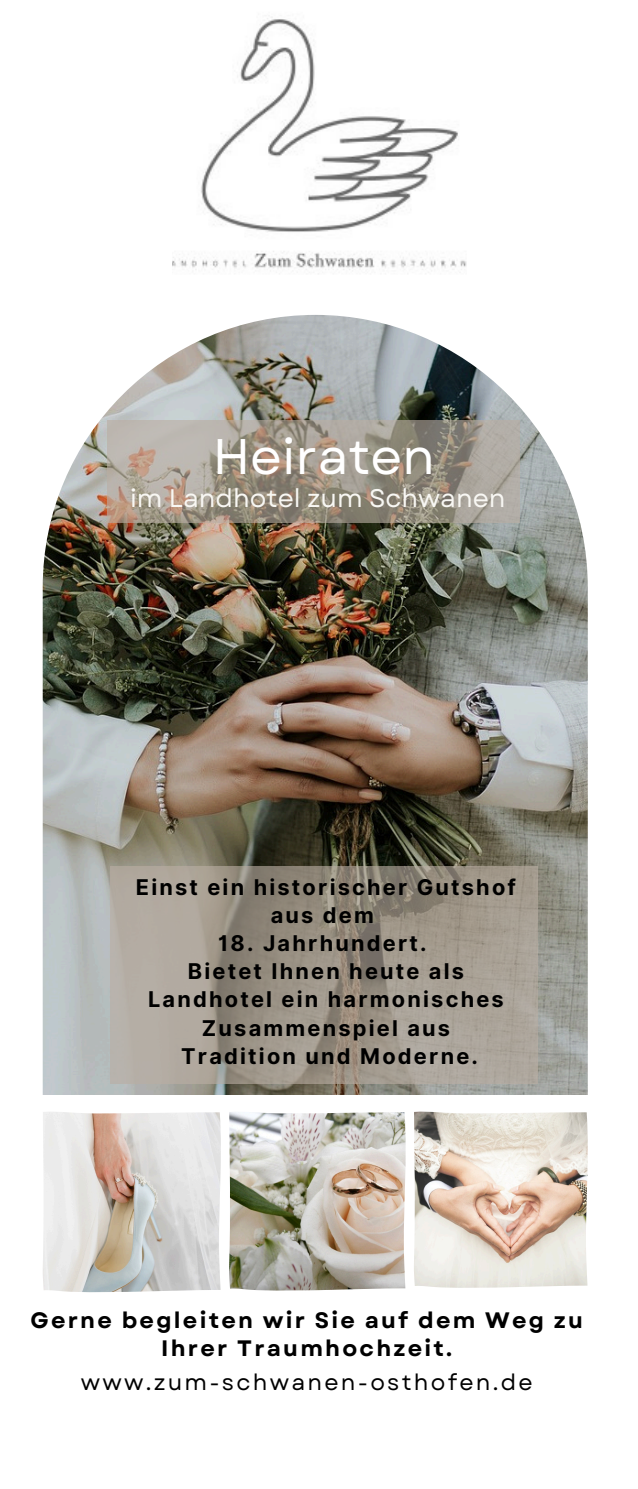
<style>
.page{position:relative;width:638px;height:1489px;background:#fff}
.page>*{position:absolute;margin:0;border:0;box-sizing:border-box;transform-origin:0 0}
.t1{font:50px "Garet";color:#fff}
.t2{font:25.5px "Garet";color:#f8f7f3}
.t3{font:700 22.25px/28.8px "Garet";letter-spacing:.1em;color:#000;text-align:center}
.t4{font:22.25px "Garet";letter-spacing:.1em;color:#000}
.t5{font:700 21.75px/28.2px "Inter";letter-spacing:.1em;color:#000;text-align:center}
</style>
<div class="page">
<img style="left:43px;top:315px;width:544px;height:779px">
<img style="left:43px;top:1112px;width:178px;height:180px">
<img style="left:229px;top:1112px;width:176px;height:179px">
<img style="left:414px;top:1111px;width:173px;height:177px">
<svg style="left:110px;top:866px;width:427px;height:218px;background:#a1988d"></svg>
<svg style="left:107px;top:420px;width:413px;height:103px;background:#a0978b"></svg>
<img style="left:172px;top:17px;width:294px;height:254px">
<p class="t1" style="left:213px;top:420px;width:224px">Heiraten</p>
<h2 class="t2" style="left:130px;top:480px;width:377px">im Landhotel zum Schwanen</h2>
<p class="t5" style="left:136px;top:872px;width:381px">Einst ein historischer Gutshof aus dem</p>
<p class="t5" style="left:148px;top:929px;width:357px">18. Jahrhundert.<br>Bietet Ihnen heute als<br>Landhotel ein harmonisches<br>Zusammenspiel aus<br>Tradition und Moderne.</p>
<h2 class="t3" style="left:31px;top:1305px;width:553px">Gerne begleiten wir Sie auf dem Weg zu<br>Ihrer Traumhochzeit.</h2>
<p class="t4" style="left:81px;top:1366px;width:453px">www.zum-schwanen-osthofen.de</p>
</div>
